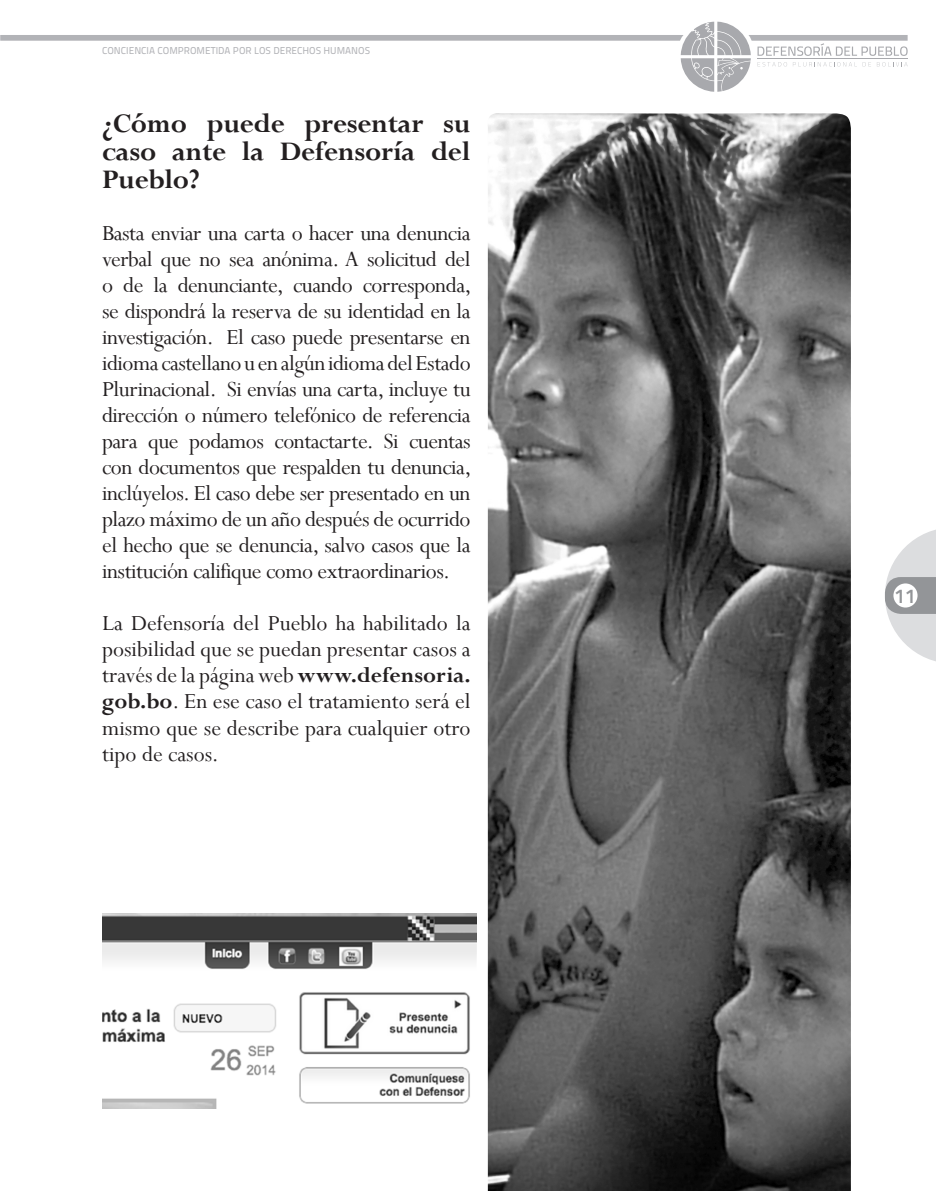
<style>
.page{position:relative;width:936px;height:1191px;background:#fff}
.page>*{position:absolute;margin:0;border:0;box-sizing:border-box;transform-origin:0 0}
.PARRAFO_12P{font:700 30px/28px "Perpetua";letter-spacing:-.01em;color:#231f20;text-align:justify}
.PARRAFO_12P-2{font:24px/26px "Perpetua";letter-spacing:-.005em;color:#231f20;text-align:justify}
.t1{font:20px "Titillium Maps 26 L 750 wt";color:#939598}
.t2{font:10px "Titillium Maps 26 L 500 wt";color:#b2b3b7}
.s1{font-weight:700}
</style>
<div class="page">
<svg style="left:885px;top:530px;width:50px;height:131px"></svg>
<svg style="left:0;top:22px;width:907px;height:70px"></svg>
<div style="left:893px;top:583px;width:24px;height:24px;background:#fff;border-radius:50%"></div>
<img style="left:487px;top:113px;width:363px;height:1078px">
<img style="left:102px;top:913px;width:374px;height:195px">
<p class="t2" style="left:102px;top:43px;width:269px">CONCIENCIA COMPROMETIDA POR LOS DERECHOS HUMANOS</p>
<p class="PARRAFO_12P" style="left:102px;top:109px;width:370px">¿Cómo puede presentar su caso ante la Defensoría del Pueblo?</p>
<p class="PARRAFO_12P-2" style="left:102px;top:220px;width:371px">Basta enviar una carta o hacer una denuncia verbal que no sea anónima. A solicitud del o de la denunciante, cuando corresponda, se dispondrá la reserva de su identidad en la investigación. El caso puede presentarse en idioma castellano u en algún idioma del Estado Plurinacional. Si envías una carta, incluye tu dirección o número telefónico de referencia para que podamos contactarte. Si cuentas con documentos que respalden tu denuncia, inclúyelos. El caso debe ser presentado en un plazo máximo de un año después de ocurrido el hecho que se denuncia, salvo casos que la institución califique como extraordinarios.</p>
<p class="PARRAFO_12P-2" style="left:102px;top:610px;width:370px">La Defensoría del Pueblo ha habilitado la posibilidad que se puedan presentar casos a través de la página web <span class="s1">www.defensoria. gob.bo</span>. En ese caso el tratamiento será el mismo que se describe para cualquier otro tipo de casos.</p>
<p class="t1" style="left:894px;top:580px;width:23px">11</p>
</div>
